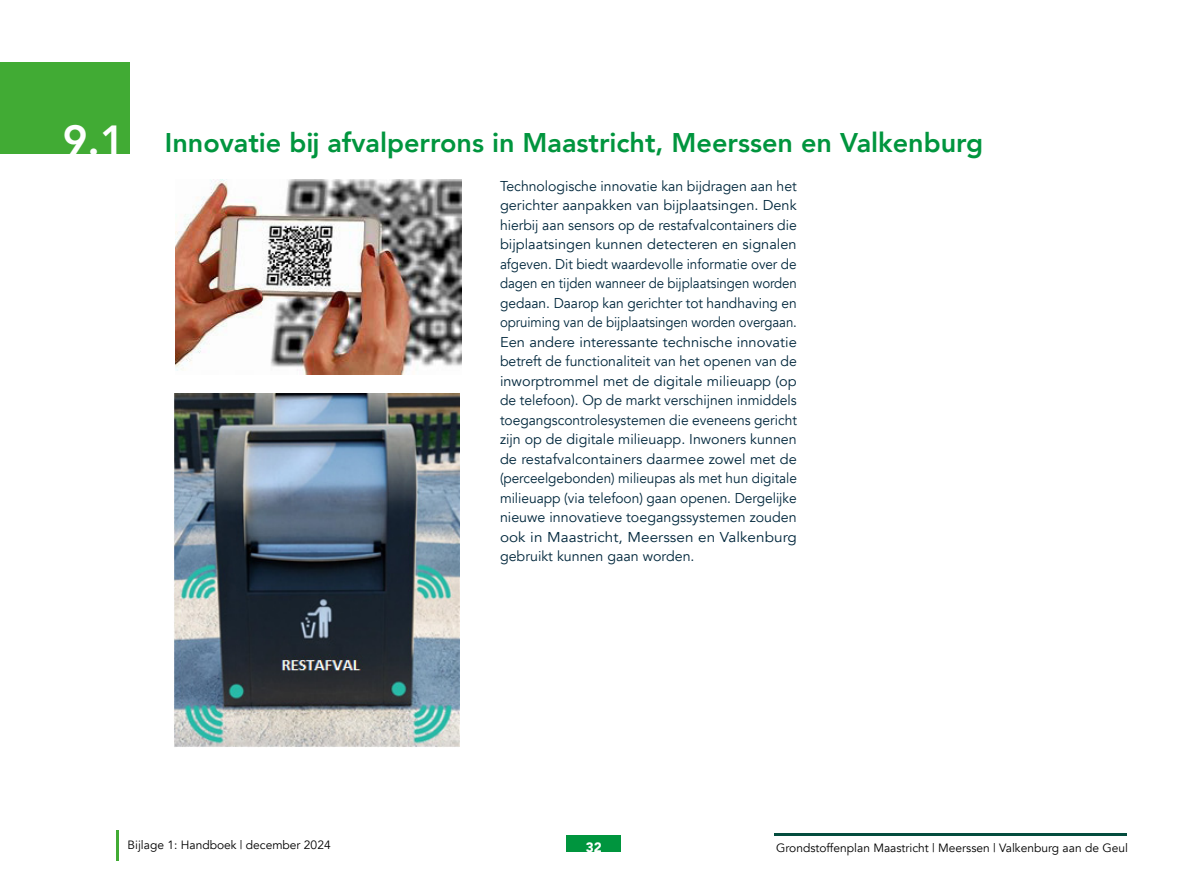
<style>
.page{position:relative;width:1191px;height:893px;background:#fff}
.page>*{position:absolute;margin:0;border:0;box-sizing:border-box;transform-origin:0 0}
.t1{font:800 42px "Avenir";color:#fff}
.t2{font:800 27px "Avenir";color:#00953e}
.t3{font:14.25px/19.5px "Avenir";color:#00273c;text-align:justify}
.t4{font:900 13.5px "Avenir";color:#fff}
.t5{font:12px "Avenir";color:#000}
</style>
<div class="page">
<div style="left:566px;top:835px;width:55px;height:17px;background:#00953e"></div>
<hr style="left:774px;top:833px;width:353px;height:2px;background:#044d3e">
<hr style="left:116px;top:830px;width:3px;height:30px;background:#41ab34">
<div style="left:0;top:63px;width:129px;height:90px;background:#41ab34"></div>
<img style="left:174px;top:394px;width:285px;height:353px">
<img style="left:176px;top:179px;width:285px;height:195px">
<h1 class="t1" style="left:63px;top:107px;width:64px">9.1</h1>
<h2 class="t2" style="left:165px;top:121px;width:820px">Innovatie bij afvalperrons in Maastricht, Meerssen en Valkenburg</h2>
<p class="t3" style="left:500px;top:176px;width:298px">Technologische innovatie kan bijdragen aan het gerichter aanpakken van bijplaatsingen. Denk hierbij aan sensors op de restafvalcontainers die bijplaatsingen kunnen detecteren en signalen afgeven. Dit biedt waardevolle informatie over de dagen en tijden wanneer de bijplaatsingen worden gedaan. Daarop kan gerichter tot handhaving en opruiming van de bijplaatsingen worden overgaan.<br>Een andere interessante technische innovatie betreft de functionaliteit van het openen van de inworptrommel met de digitale milieuapp (op de telefoon). Op de markt verschijnen inmiddels toegangscontrolesystemen die eveneens gericht zijn op de digitale milieuapp. Inwoners kunnen de restafvalcontainers daarmee zowel met de (perceelgebonden) milieupas als met hun digitale milieuapp (via telefoon) gaan openen. Dergelijke nieuwe innovatieve toegangssystemen zouden ook in Maastricht, Meerssen en Valkenburg gebruikt kunnen gaan worden.</p>
<p class="t5" style="left:128px;top:838px;width:204px">Bijlage 1: Handboek | december 2024</p>
<p class="t4" style="left:586px;top:836px;width:17px">32</p>
<p class="t5" style="left:776px;top:840px;width:353px">Grondstoffenplan Maastricht | Meerssen | Valkenburg aan de Geul</p>
</div>
